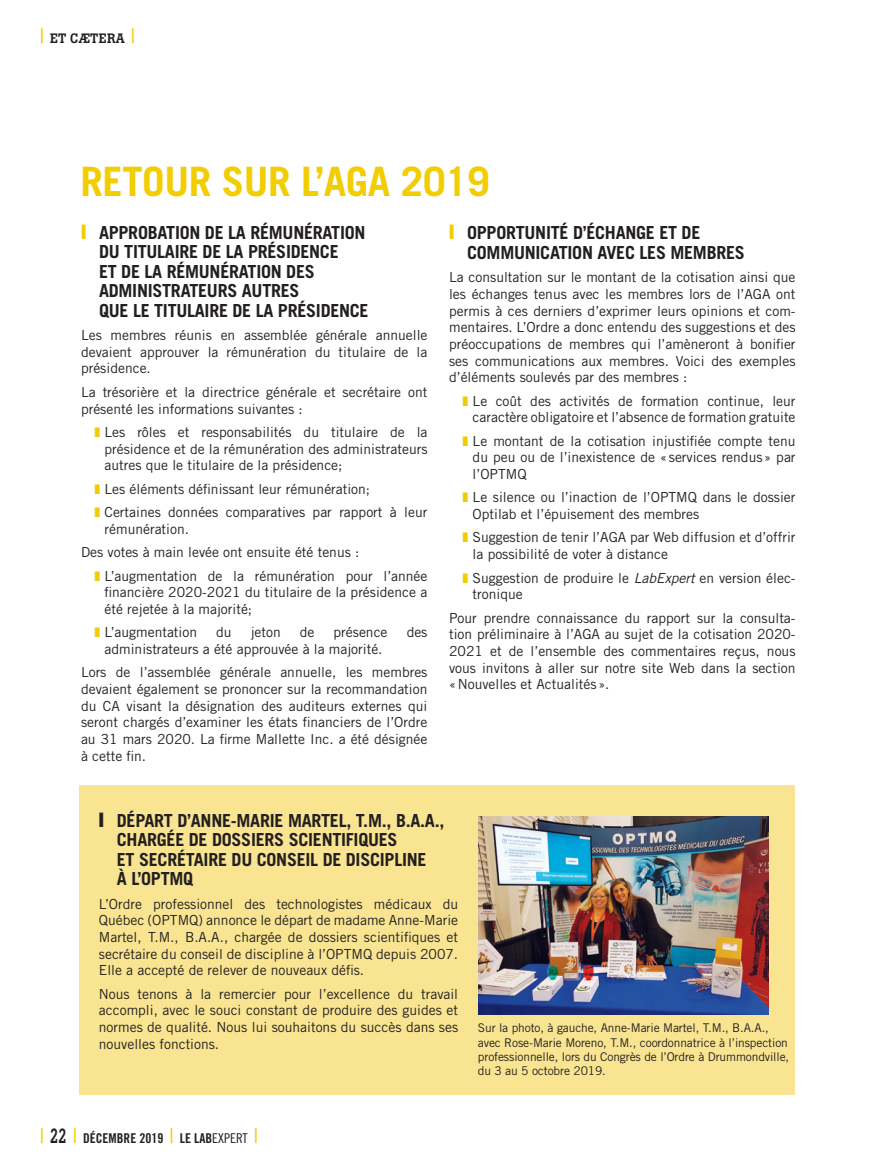
<style>
.page{position:relative;width:878px;height:1175px;background:#fff}
.page>*{position:absolute;margin:0;border:0;box-sizing:border-box;transform-origin:0 0}
.t1{font:700 40.5px "Trade Gothic";letter-spacing:-.01em;color:#f2cd02}
.t2{font:700 18px/19.5px "Trade Gothic";letter-spacing:-.015em;color:#231f20}
.t3{font:13.8px/16.6px "Trade Gothic";color:#231f20;text-align:justify}
.t4{font:13.5px "Trade Gothic Bold Cond Twenty";color:#231f20}
.t5{font:500 13.5px "Boton";color:#231f20}
.t6{font:12px/14.4px "Trade Gothic";letter-spacing:-.01em;color:#231f20}
.s1{font-family:"Trade Gothic Bold Two";font-weight:400;font-size:20.25px;color:#f2cd02}
.s2{font-family:"Impact";font-weight:400;color:#f2cd02}
.s3{color:#f2cd02}
.s4{font-style:italic}
.s5{font-family:"Impact";font-weight:400}
.s6{font-family:"Trade Gothic Bold Two";font-size:20.25px;color:#f2cd02}
.s7{font-family:"Boton";font-weight:500;font-size:20.25px}
.s8{font-family:"Trade Gothic Cond Eighteen"}
</style>
<div class="page">
<div style="left:79px;top:785px;width:715px;height:310px;background:#f8e491"></div>
<img style="left:479px;top:816px;width:289px;height:198px">
<p class="t5" style="left:40px;top:30px;width:96px"><span class="s1">|</span> ET CÆTERA <span class="s1">|</span></p>
<h1 class="t1" style="left:80px;top:157px;width:411px">RETOUR SUR L’AGA 2019</h1>
<h2 class="t2" style="left:467px;top:223px;width:279px;text-indent:-18px"><span class="s2">I</span> OPPORTUNITÉ D’ÉCHANGE ET DE<br>COMMUNICATION AVEC LES MEMBRES</h2>
<p class="t3" style="left:449px;top:269px;width:348px">La consultation sur le montant de la cotisation ainsi que les échanges tenus avec les membres lors de l’AGA ont permis à ces derniers d’exprimer leurs opinions et com&shy;mentaires. L’Ordre a donc entendu des suggestions et des préoccupations de membres qui l’amèneront à bonifier ses communications aux membres. Voici des exemples d’éléments soulevés par des membres :</p>
<p class="t3" style="left:462px;top:392px;width:334px;text-align:right"><span class="s3">❚</span> Le coût des activités de formation continue, leur caractère obligatoire et l’absence de formation gratuite</p>
<p class="t3" style="left:472px;top:432px;width:324px;text-indent:-10px"><span class="s3">❚</span> Le montant de la cotisation injustifiée compte tenu du peu ou de l’inexistence de « services rendus» par l’OPTMQ</p>
<p class="t3" style="left:472px;top:489px;width:324px;text-indent:-10px"><span class="s3">❚</span> Le silence ou l’inaction de l’OPTMQ dans le dossier<br>Optilab et l’épuisement des membres</p>
<p class="t3" style="left:472px;top:529px;width:324px;text-indent:-10px"><span class="s3">❚</span> Suggestion de tenir l’AGA par Web diffusion et d’offrir la possibilité de voter à distance</p>
<p class="t3" style="left:472px;top:569px;width:324px;text-indent:-10px"><span class="s3">❚</span> Suggestion de produire le <span class="s4">LabExpert</span> en version élec&shy;tronique</p>
<p class="t3" style="left:449px;top:609px;width:348px">Pour prendre connaissance du rapport sur la consulta&shy;tion préliminaire à l’AGA au sujet de la cotisation 2020- 2021 et de l’ensemble des commentaires reçus, nous vous invitons à aller sur notre site Web dans la section « Nouvelles et Actualités ».</p>
<h2 class="t2" style="left:99px;top:222px;width:271px;text-indent:-18px"><span class="s2">I</span> APPROBATION DE LA RÉMUNÉRATION<br>DU TITULAIRE DE LA PRÉSIDENCE<br>ET DE LA RÉMUNÉRATION DES<br>ADMINISTRATEURS AUTRES<br>QUE LE TITULAIRE DE LA PRÉSIDENCE</h2>
<p class="t3" style="left:81px;top:327px;width:348px">Les membres réunis en assemblée générale annuelle devaient approuver la rémunération du titulaire de la présidence.</p>
<p class="t3" style="left:81px;top:383px;width:348px">La trésorière et la directrice générale et secrétaire ont présenté les informations suivantes :</p>
<p class="t3" style="left:104px;top:423px;width:324px;text-indent:-10px"><span class="s3">❚</span> Les rôles et responsabilités du titulaire de la présidence et de la rémunération des administrateurs autres que le titulaire de la présidence;</p>
<p class="t3" style="left:95px;top:477px;width:334px;line-height:23.4px"><span class="s3">❚</span> Les éléments définissant leur rémunération;<br><span class="s3">❚</span> Certaines données comparatives par rapport à leur</p>
<p class="t3" style="left:104px;top:520px;width:86px">rémunération.</p>
<p class="t3" style="left:81px;top:543px;width:280px">Des votes à main levée ont ensuite été tenus :</p>
<p class="t3" style="left:95px;top:567px;width:334px"><span class="s3">❚</span> L’augmentation de la rémunération pour l’année</p>
<p class="t3" style="left:104px;top:584px;width:324px">financière 2020-2021 du titulaire de la présidence a été rejetée à la majorité;</p>
<p class="t3" style="left:95px;top:624px;width:104px"><span class="s3">❚</span> L’augmentation</p>
<p class="t3" style="left:216px;top:624px;width:17px">du</p>
<p class="t3" style="left:251px;top:624px;width:32px">jeton</p>
<p class="t3" style="left:300px;top:624px;width:16px">de</p>
<p class="t3" style="left:333px;top:624px;width:55px">présence</p>
<p class="t3" style="left:406px;top:624px;width:22px">des</p>
<p class="t3" style="left:81px;top:637px;width:348px;line-height:23.4px;text-indent:23px">administrateurs a été approuvée à la majorité.<br>Lors de l’assemblée générale annuelle, les membres</p>
<p class="t3" style="left:81px;top:680px;width:348px">devaient également se prononcer sur la recommandation du CA visant la désignation des auditeurs externes qui seront chargés d’examiner les états financiers de l’Ordre au 31 mars 2020. La firme Mallette Inc. a été désignée à cette fin.</p>
<h2 class="t2" style="left:117px;top:810px;width:329px;text-indent:-18px"><span class="s5">I</span> DÉPART D’ANNE-MARIE MARTEL, T.M., B.A.A.,<br>CHARGÉE DE DOSSIERS SCIENTIFIQUES<br>ET SECRÉTAIRE DU CONSEIL DE DISCIPLINE<br>À L’OPTMQ</h2>
<p class="t3" style="left:99px;top:895px;width:361px">L’Ordre professionnel des technologistes médicaux du Québec (OPTMQ) annonce le départ de madame Anne-Marie Martel, T.M., B.A.A., chargée de dossiers scientifiques et secrétaire du conseil de discipline à l’OPTMQ depuis 2007.<br>Elle a accepté de relever de nouveaux défis.</p>
<p class="t3" style="left:99px;top:985px;width:361px">Nous tenons à la remercier pour l’excellence du travail accompli, avec le souci constant de produire des guides et normes de qualité. Nous lui souhaitons du succès dans ses nouvelles fonctions.</p>
<p class="t6" style="left:478px;top:1020px;width:313px">Sur la photo, à gauche, Anne-Marie Martel, T.M., B.A.A., avec Rose-Marie Moreno, T.M., coordonnatrice à l’inspection professionnelle, lors du Congrès de l’Ordre à Drummondville, du 3 au 5 octobre 2019.</p>
<p class="t4" style="left:40px;top:1130px;width:218px"><span class="s6">|</span> <span class="s7">22</span> <span class="s6">|</span> DÉCEMBRE 2019 <span class="s6">|</span> LE LAB<span class="s8">EXPERT</span> <span class="s6">|</span></p>
</div>
